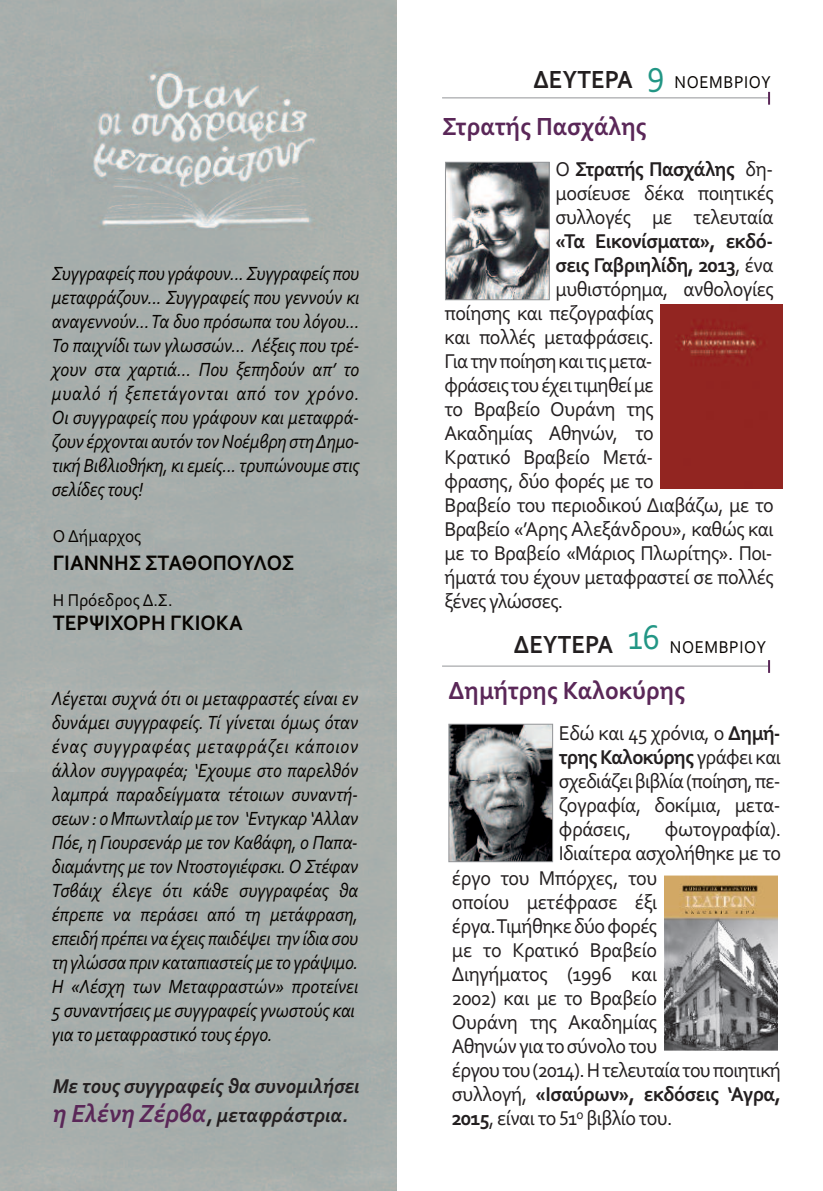
<style>
.page{position:relative;width:823px;height:1191px;background:#fff}
.page>*{position:absolute;margin:0;border:0;box-sizing:border-box;transform-origin:0 0}
.t1{font:700 26px "Corbel";color:#5a2758;scale:.95 1}
.t2{font:700 22px "Corbel";color:#060300;scale:.95 1}
.t3{font:21px/24px "Corbel";letter-spacing:-.025em;color:#231f20;text-align:justify;scale:.95 1}
.t4{font:700 21px "Corbel";letter-spacing:-.025em;color:#231f20;scale:.95 1}
.t5{font:italic 700 21px/29px "Corbel";color:#231f20;scale:.95 1}
.t6{font:italic 20px/24px "Corbel";letter-spacing:-.015em;color:#060300;scale:.9 1}
.t7{font:18px "Corbel";letter-spacing:.04em;color:#060300;scale:.92 1}
.t8{font:18px "Corbel";letter-spacing:.04em;color:#060300;scale:.95 1}
.s1{font-size:26px;color:#5a2758}
.s2{font-weight:700;font-size:26px;color:#231f20}
.s3{font-weight:700}
.s4{font-weight:400}
</style>
<div class="page">
<div style="left:0;top:0;width:396px;height:771px;background:#a8aeac"></div>
<img style="left:447px;top:164px;width:100px;height:134px">
<div style="left:445px;top:162px;width:104px;height:138px;border:1px solid #939598"></div>
<img style="left:450px;top:726px;width:100px;height:134px">
<div style="left:448px;top:724px;width:104px;height:138px;border:1px solid #939598"></div>
<img style="left:664px;top:875px;width:112px;height:175px">
<div style="left:660px;top:304px;width:122px;height:184px;background:#922521"></div>
<hr style="left:442px;top:97px;width:326px;height:1px;background:#939598">
<svg style="left:767px;top:92px;width:2px;height:13px"></svg>
<hr style="left:442px;top:665px;width:326px;height:1px;background:#939598">
<svg style="left:767px;top:660px;width:2px;height:13px"></svg>
<p class="t6" style="left:52px;top:261px;width:343px;text-align:justify">Συγγραφείς που γράφουν...Συγγραφείς που μεταφράζουν... Συγγραφείς που γεννούν κι αναγεννούν...Τα δυο πρόσωπα του λόγου...<br>Το παιχνίδι των γλωσσών... Λέξεις που τρέ&shy;χουν στα χαρτιά... Που ξεπηδούν απ’ το μυαλό ή ξεπετάγονται από τον χρόνο.<br>Οι συγγραφείς που γράφουν και μεταφρά&shy;ζουν έρχονται αυτόν τον Νοέμβρη στηΔημο&shy;τική Βιβλιοθήκη, κι εμείς... τρυπώνουμε στις σελίδες τους!</p>
<p class="t8" style="left:53px;top:525px;width:94px">Ο Δήμαρχος</p>
<p class="t2" style="left:53px;top:549px;width:255px">ΓΙΑΝΝΗΣ ΣΤΑΘΟΠΟΥΛΟΣ</p>
<p class="t8" style="left:53px;top:590px;width:127px">Η Πρόεδρος Δ.Σ.</p>
<p class="t2" style="left:53px;top:610px;width:201px">ΤΕΡΨΙΧΟΡΗ ΓΚΙΟΚΑ</p>
<p class="t6" style="left:52px;top:686px;width:342px">Λέγεται συχνά ότι οι μεταφραστές είναι εν δυνάμει συγγραφείς. Τί γίνεται όμως όταν ένας συγγραφέας μεταφράζει κάποιον άλλον συγγραφέα; ‘Εχουμε στο παρελθόν λαμπρά παραδείγματα τέτοιων συναντή&shy;σεων : ο Μπωντλαίρ με τον ‘Εντγκαρ ‘Άλλαν Πόε, η Γιουρσενάρ με τον Καβάφη, ο Παπα&shy;διαμάντης με τον Ντοστογιέφσκι. Ο Στέφαν Τσβάιχ έλεγε ότι κάθε συγγραφέας θα έπρεπε να περάσει από τη μετάφραση, επειδή πρέπει να έχεις παιδέψει την ίδια σου τη γλώσσα πριν καταπιαστείςμε το γράψιμο.<br>Η «Λέσχη των Μεταφραστών» προτείνει 5 συναντήσεις με συγγραφείς γνωστούς και για το μεταφραστικό τους έργο.</p>
<p class="t5" style="left:53px;top:1070px;width:324px">Με τους συγγραφείς θα συνομιλήσει <span class="s1">η Ελένη Ζέρβα</span>, μεταφράστρια.</p>
<p class="t7" style="left:533px;top:71px;width:259px"><span class="s2">ΔΕΥΤΕΡΑ</span> <sup>9</sup> ΝΟΕμΒριΟυ</p>
<h1 class="t1" style="left:442px;top:111px;width:217px">Στρατής Πασχάλης</h1>
<p class="t3" style="left:555px;top:156px;width:231px">Ο <span class="s3">Στρατής Πασχάλης</span> δη&shy;μοσίευσε δέκα ποιητικές συλλογές με τελευταία</p>
<p class="t4" style="left:555px;top:228px;width:230px">«Τα Εικονίσματα», εκδό-</p>
<p class="t4" style="left:555px;top:252px;width:231px">σεις Γαβριηλίδη, 2013<span class="s4">, ένα</span></p>
<p class="t3" style="left:555px;top:276px;width:231px">μυθιστόρημα, ανθολογίες</p>
<p class="t3" style="left:444px;top:300px;width:221px">ποίησης και πεζογραφίας</p>
<p class="t3" style="left:444px;top:324px;width:221px">και πολλές μεταφράσεις.</p>
<p class="t3" style="left:444px;top:348px;width:220px">Γιατηνποίησηκαιτιςμετα-</p>
<p class="t3" style="left:444px;top:372px;width:221px">φράσειςτουέχειτιμηθείμε</p>
<p class="t3" style="left:444px;top:396px;width:221px">το Βραβείο Ουράνη της</p>
<p class="t3" style="left:444px;top:420px;width:221px">Ακαδημίας Αθηνών, το</p>
<p class="t3" style="left:444px;top:444px;width:221px">Κρατικό Βραβείο μετά-</p>
<p class="t3" style="left:444px;top:468px;width:221px">φρασης, δύο φορές με το</p>
<p class="t3" style="left:444px;top:492px;width:348px">Βραβείο του περιοδικού Διαβάζω, με το</p>
<p class="t3" style="left:444px;top:516px;width:348px">Βραβείο «’Αρης Αλεξάνδρου», καθώς και</p>
<p class="t3" style="left:444px;top:540px;width:346px">με το Βραβείο «μάριος Πλωρίτης». Ποι-</p>
<p class="t3" style="left:444px;top:564px;width:348px">ήματά του έχουν μεταφραστεί σε πολλές</p>
<p class="t3" style="left:444px;top:588px;width:126px">ξένες γλώσσες.</p>
<p class="t7" style="left:513px;top:636px;width:276px"><span class="s2">ΔΕΥΤΕΡΑ</span> <sup>16</sup> ΝΟΕμΒριΟυ</p>
<h1 class="t1" style="left:448px;top:675px;width:250px">Δημήτρης Καλοκύρης</h1>
<p class="t3" style="left:558px;top:721px;width:235px">Εδώ και 45 χρόνια, ο <span class="s3">Δημή&shy;τρης Καλοκύρης</span> γράφει και σχεδιάζειβιβλία(ποίηση,πε&shy;ζογραφία, δοκίμια, μετα&shy;φράσεις,</p>
<p class="t3" style="left:664px;top:817px;width:124px">φωτογραφία).</p>
<p class="t3" style="left:558px;top:841px;width:235px">Iδιαίτερα ασχολήθηκε με το</p>
<p class="t3" style="left:451px;top:865px;width:217px">έργο του Mπόρχες, του</p>
<p class="t3" style="left:451px;top:889px;width:217px">οποίου μετέφρασε έξι</p>
<p class="t3" style="left:451px;top:913px;width:217px">έργα.Τιμήθηκεδύοφορές</p>
<p class="t3" style="left:451px;top:937px;width:217px">με το Kρατικό Βραβείο</p>
<p class="t3" style="left:451px;top:961px;width:217px">Διηγήματος (1996 και</p>
<p class="t3" style="left:451px;top:985px;width:217px">2002) και με το Βραβείο</p>
<p class="t3" style="left:451px;top:1009px;width:217px">Ουράνη της Ακαδημίας</p>
<p class="t3" style="left:451px;top:1033px;width:217px">Αθηνώνγιατοσύνολοτου</p>
<p class="t3" style="left:451px;top:1057px;width:348px">έργουτου(2014).Ητελευταίατουποιητική</p>
<p class="t4" style="left:451px;top:1081px;width:348px"><span class="s4">συλλογή,</span> «Ισαύρων», εκδόσεις ‘Αγρα,</p>
<p class="t3" style="left:451px;top:1105px;width:233px"><span class="s3">2015</span>, είναι το 51<sup>ο</sup> βιβλίο του.</p>
</div>
